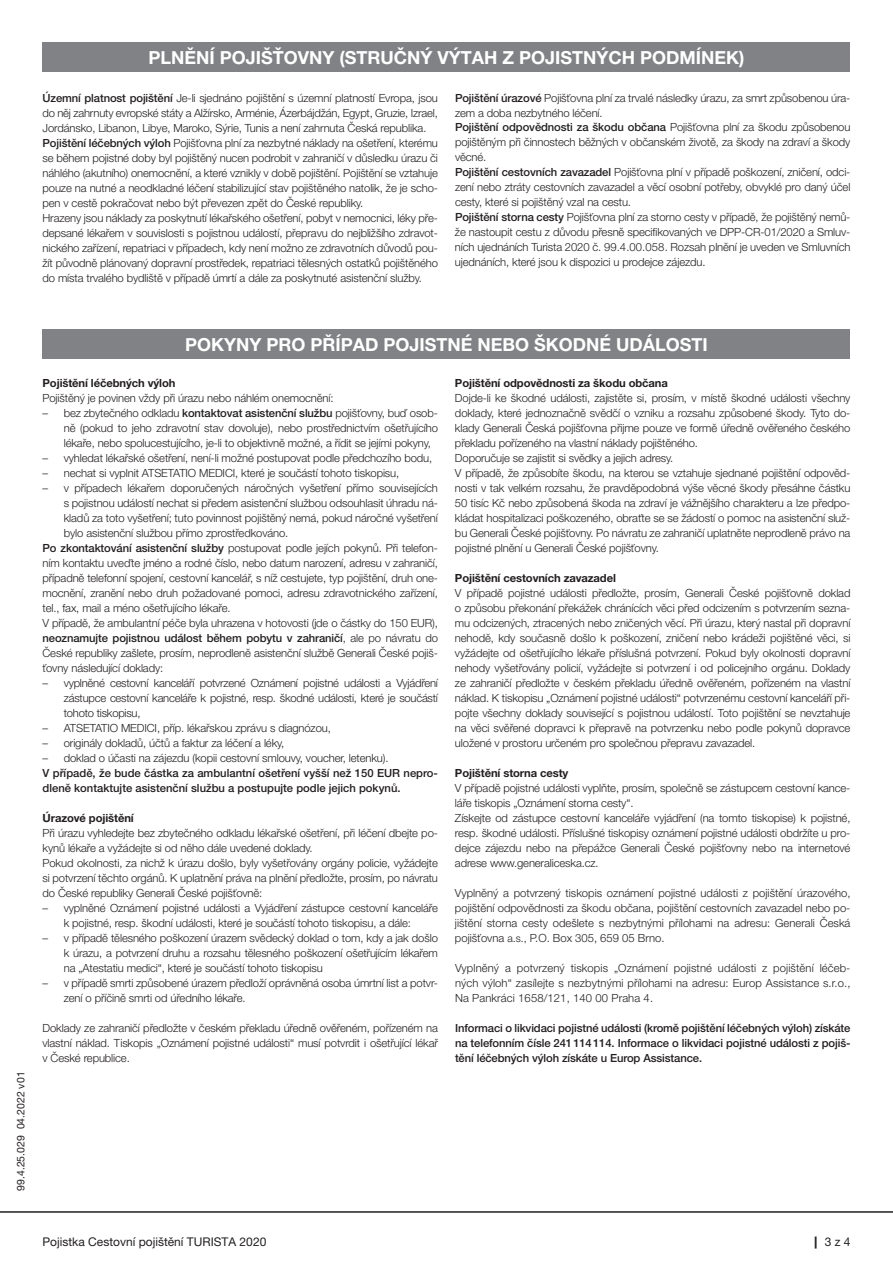
<style>
.page{position:relative;width:893px;height:1263px;background:#fff}
.page>*{position:absolute;margin:0;border:0;box-sizing:border-box;transform-origin:0 0}
.t1{font:700 18px "Helvetica Neue LT Pro";color:#fff}
.t2{font:12px "Helvetica Neue LT Pro";color:#231f20}
.t3{font:300 11.25px/15px "Helvetica Neue LT Pro";letter-spacing:-.01em;color:#231f20;text-align:justify}
.t4{font:500 11.25px/15px "Helvetica Neue LT Pro";color:#231f20}
.t5{font:700 11.25px "Helvetica Neue LT Pro";letter-spacing:-.01em;color:#231f20}
.t6{font:10.5px "Helvetica Neue LT Pro";color:#231f20}
.s1{font-weight:500}
.s2{font-weight:300}
.s3{font-size:10.5px}
.s4{font-weight:800}
</style>
<div class="page">
<hr style="left:0;top:1211px;width:893px;height:2px;background:#231f20">
<div style="left:43px;top:330px;width:807px;height:29px;background:#808285"></div>
<div style="left:43px;top:43px;width:807px;height:29px;background:#808285"></div>
<h1 class="t1" style="left:148px;top:46px;width:598px">PLNĚNÍ POJIŠŤOVNY (STRUČNÝ VÝTAH Z POJISTNÝCH PODMÍNEK)</h1>
<p class="t3" style="left:43px;top:90px;width:397px;text-align:left"><span class="s1">Územní platnost pojištění</span> Je-li sjednáno pojištění s územní platností Evropa, jsou do něj zahrnuty evropské státy a Alžírsko, Arménie, Ázerbájdžán, Egypt, Gruzie, Izrael, Jordánsko, Libanon, Libye, Maroko, Sýrie, Tunis a není zahrnuta Česká republika.<br><span class="s1">Pojištění léčebných výloh</span> Pojišťovna plní za nezbytné náklady na ošetření, kterému se během pojistné doby byl pojištěný nucen podrobit v zahraničí v důsledku úrazu či náhlého (akutního) onemocnění, a které vznikly v době pojištění. Pojištění se vztahuje pouze na nutné a neodkladné léčení stabilizující stav pojištěného natolik, že je scho&shy;pen v cestě pokračovat nebo být převezen zpět do České republiky.<br>Hrazeny jsou náklady za poskytnutí lékařského ošetření, pobyt v nemocnici, léky pře&shy;depsané lékařem v souvislosti s pojistnou událostí, přepravu do nejbližšího zdravot&shy;nického zařízení, repatriaci v případech, kdy není možno ze zdravotních důvodů pou&shy;žít původně plánovaný dopravní prostředek, repatriaci tělesných ostatků pojištěného do místa trvalého bydliště v případě úmrtí a dále za poskytnuté asistenční služby.</p>
<p class="t3" style="left:455px;top:90px;width:397px;text-align:left"><span class="s1">Pojištění úrazové</span> Pojišťovna plní za trvalé následky úrazu, za smrt způsobenou úra&shy;zem a doba nezbytného léčení.<br><span class="s1">Pojištění odpovědnosti za škodu občana</span> Pojišťovna plní za škodu způsobenou pojištěným při činnostech běžných v občanském životě, za škody na zdraví a škody věcné.<br><span class="s1">Pojištění cestovních zavazadel</span> Pojišťovna plní v případě poškození, zničení, odci&shy;zení nebo ztráty cestovních zavazadel a věcí osobní potřeby, obvyklé pro daný účel cesty, které si pojištěný vzal na cestu.<br><span class="s1">Pojištění storna cesty</span> Pojišťovna plní za storno cesty v případě, že pojištěný nemů&shy;že nastoupit cestu z důvodu přesně specifikovaných ve DPP-CR-01/2020 a Smluv&shy;ních ujednáních Turista 2020 č. 99.4.00.058. Rozsah plnění je uveden ve Smluvních ujednáních, které jsou k dispozici u prodejce zájezdu.</p>
<p class="t6" style="left:15px;top:1191px;width:121px;rotate:-90deg">99.4.25.029 04.2022 v01</p>
<h1 class="t1" style="left:185px;top:333px;width:524px">POKYNY PRO PŘÍPAD POJISTNÉ NEBO ŠKODNÉ UDÁLOSTI</h1>
<p class="t5" style="left:43px;top:376px;width:134px">Pojištění léčebných výloh</p>
<p class="t3" style="left:43px;top:390px;width:293px">Pojištěný je povinen vždy při úrazu nebo náhlém onemocnění:</p>
<p class="t3" style="left:64px;top:405px;width:376px;text-indent:-21px">– bez zbytečného odkladu <span class="s1">kontaktovat asistenční službu</span> pojišťovny, buď osob&shy;ně (pokud to jeho zdravotní stav dovoluje), nebo prostřednictvím ošetřujícího lékaře, nebo spolucestujícího, je-li to objektivně možné, a řídit se jejími pokyny,</p>
<p class="t3" style="left:43px;top:450px;width:391px">– vyhledat lékařské ošetření, není-li možné postupovat podle předchozího bodu,</p>
<p class="t3" style="left:43px;top:465px;width:358px">– nechat si vyplnit ATSETATIO MEDICI, které je součástí tohoto tiskopisu,</p>
<p class="t3" style="left:43px;top:480px;width:397px">– v případech lékařem doporučených náročných vyšetření přímo souvisejících</p>
<p class="t3" style="left:64px;top:495px;width:376px">s pojistnou událostí nechat si předem asistenční službou odsouhlasit úhradu ná-</p>
<p class="t3" style="left:64px;top:510px;width:376px">kladů za toto vyšetření; tuto povinnost pojištěný nemá, pokud náročné vyšetření</p>
<p class="t3" style="left:64px;top:525px;width:226px">bylo asistenční službou přímo zprostředkováno.</p>
<p class="t3" style="left:43px;top:540px;width:397px"><span class="s1">Po zkontaktování asistenční služby</span> postupovat podle jejích pokynů. Při telefon-</p>
<p class="t3" style="left:43px;top:555px;width:397px">ním kontaktu uveďte jméno a rodné číslo, nebo datum narození, adresu v zahraničí,</p>
<p class="t3" style="left:43px;top:570px;width:397px">případně telefonní spojení, cestovní kancelář, s níž cestujete, typ pojištění, druh one-</p>
<p class="t3" style="left:43px;top:585px;width:397px">mocnění, zranění nebo druh požadované pomoci, adresu zdravotnického zařízení,</p>
<p class="t3" style="left:43px;top:600px;width:190px">tel., fax, mail a méno ošetřujícího lékaře.</p>
<p class="t3" style="left:43px;top:615px;width:397px">V případě, že ambulantní péče byla uhrazena v hotovosti (jde o částky do 150 EUR),</p>
<p class="t4" style="left:43px;top:630px;width:397px">neoznamujte pojistnou událost během pobytu v zahraničí<span class="s2">, ale po návratu do</span></p>
<p class="t3" style="left:43px;top:645px;width:397px">České republiky zašlete, prosím, neprodleně asistenční službě Generali České pojiš-</p>
<p class="t3" style="left:43px;top:660px;width:122px">ťovny následující doklady:</p>
<p class="t3" style="left:64px;top:675px;width:376px;text-indent:-21px">– vyplněné cestovní kanceláří potvrzené Oznámení pojistné události a Vyjádření zástupce cestovní kanceláře k pojistné, resp. škodné události, které je součástí tohoto tiskopisu,</p>
<p class="t3" style="left:43px;top:720px;width:290px">– ATSETATIO MEDICI, příp. lékařskou zprávu s diagnózou,</p>
<p class="t3" style="left:43px;top:735px;width:243px">– originály dokladů, účtů a faktur za léčení a léky,</p>
<p class="t3" style="left:43px;top:750px;width:348px">– doklad o účasti na zájezdu (kopii cestovní smlouvy, voucher, letenku).</p>
<p class="t4" style="left:43px;top:765px;width:397px">V případě, že bude částka za ambulantní ošetření vyšší než 150 EUR nepro&shy;dleně kontaktujte asistenční službu a postupujte podle jejich pokynů.</p>
<p class="t5" style="left:43px;top:811px;width:93px">Úrazové pojištění</p>
<p class="t3" style="left:43px;top:825px;width:397px;text-align:left">Při úrazu vyhledejte bez zbytečného odkladu lékařské ošetření, při léčení dbejte po&shy;kynů lékaře a vyžádejte si od něho dále uvedené doklady.<br>Pokud okolnosti, za nichž k úrazu došlo, byly vyšetřovány orgány policie, vyžádejte si potvrzení těchto orgánů. K uplatnění práva na plnění předložte, prosím, po návratu do České republiky Generali České pojišťovně:</p>
<p class="t3" style="left:43px;top:900px;width:397px;text-align:center">– vyplněné Oznámení pojistné události a Vyjádření zástupce cestovní kanceláře k pojistné, resp. škodní události, které je součástí tohoto tiskopisu, a dále:</p>
<p class="t3" style="left:64px;top:930px;width:376px;text-indent:-21px">– v případě tělesného poškození úrazem svědecký doklad o tom, kdy a jak došlo k úrazu, a potvrzení druhu a rozsahu tělesného poškození ošetřujícím lékařem na „Atestatiu medici“, které je součástí tohoto tiskopisu</p>
<p class="t3" style="left:64px;top:975px;width:376px;text-indent:-21px">– v případě smrti způsobené úrazem předloží oprávněná osoba úmrtní list a potvr&shy;zení o příčině smrti od úředního lékaře.</p>
<p class="t3" style="left:43px;top:1020px;width:397px">Doklady ze zahraničí předložte v českém překladu úředně ověřeném, pořízeném na vlastní náklad. Tiskopis „Oznámení pojistné události“ musí potvrdit i ošetřující lékař v České republice.</p>
<p class="t5" style="left:455px;top:376px;width:214px">Pojištění odpovědnosti za škodu občana</p>
<p class="t3" style="left:455px;top:390px;width:397px;text-align:left">Dojde-li ke škodné události, zajistěte si, prosím, v místě škodné události všechny doklady, které jednoznačně svědčí o vzniku a rozsahu způsobené škody. Tyto do&shy;klady Generali Česká pojišťovna přijme pouze ve formě úředně ověřeného českého překladu pořízeného na vlastní náklady pojištěného.<br>Doporučuje se zajistit si svědky a jejich adresy.<br>V případě, že způsobíte škodu, na kterou se vztahuje sjednané pojištění odpověd&shy;nosti v tak velkém rozsahu, že pravděpodobná výše věcné škody přesáhne částku 50 tisíc Kč nebo způsobená škoda na zdraví je vážnějšího charakteru a lze předpo&shy;kládat hospitalizaci poškozeného, obraťte se se žádostí o pomoc na asistenční služ&shy;bu Generali České pojišťovny. Po návratu ze zahraničí uplatněte neprodleně právo na pojistné plnění u Generali České pojišťovny.</p>
<p class="t5" style="left:455px;top:571px;width:162px">Pojištění cestovních zavazadel</p>
<p class="t3" style="left:455px;top:585px;width:397px">V případě pojistné události předložte, prosím, Generali České pojišťovně doklad o způsobu překonání překážek chránících věci před odcizením s potvrzením sezna&shy;mu odcizených, ztracených nebo zničených věcí. Při úrazu, který nastal při dopravní nehodě, kdy současně došlo k poškození, zničení nebo krádeži pojištěné věci, si vyžádejte od ošetřujícího lékaře příslušná potvrzení. Pokud byly okolnosti dopravní nehody vyšetřovány policií, vyžádejte si potvrzení i od policejního orgánu. Doklady ze zahraničí předložte v českém překladu úředně ověřeném, pořízeném na vlastní náklad. K tiskopisu „Oznámení pojistné události“ potvrzenému cestovní kanceláří při&shy;pojte všechny doklady související s pojistnou událostí. Toto pojištění se nevztahuje na věci svěřené dopravci k přepravě na potvrzenku nebo podle pokynů dopravce uložené v prostoru určeném pro společnou přepravu zavazadel.</p>
<p class="t5" style="left:455px;top:766px;width:115px">Pojištění storna cesty</p>
<p class="t3" style="left:455px;top:780px;width:397px;text-align:left">V případě pojistné události vyplňte, prosím, společně se zástupcem cestovní kance&shy;láře tiskopis „Oznámení storna cesty“.<br>Získejte od zástupce cestovní kanceláře vyjádření (na tomto tiskopise) k pojistné, resp. škodné události. Příslušné tiskopisy oznámení pojistné události obdržíte u pro&shy;dejce zájezdu nebo na přepážce Generali České pojišťovny nebo na internetové adrese www.generaliceska.cz.</p>
<p class="t3" style="left:455px;top:885px;width:397px">Vyplněný a potvrzený tiskopis oznámení pojistné události z pojištění úrazového, pojištění odpovědnosti za škodu občana, pojištění cestovních zavazadel nebo po&shy;jištění storna cesty odešlete s nezbytnými přílohami na adresu: Generali Česká pojišťovna <span class="s3">a.s.,</span> P.O. Box 305, 659 05 Brno.</p>
<p class="t3" style="left:455px;top:960px;width:397px">Vyplněný a potvrzený tiskopis „Oznámení pojistné události z pojištění léčeb&shy;ných výloh“ zasílejte s nezbytnými přílohami na adresu: Europ Assistance s.r.o., Na Pankráci 1658/121, 140 00 Praha 4.</p>
<p class="t4" style="left:455px;top:1020px;width:397px;text-align:justify">Informaci o likvidaci pojistné události (kromě pojištění léčebných výloh) získáte na telefonním čísle 241114114. Informace o likvidaci pojistné události z pojiš&shy;tění léčebných výloh získáte u Europ Assistance.</p>
<p class="t2" style="left:43px;top:1234px;width:225px">Pojistka Cestovní pojištění TURISTA 2020</p>
<p class="t2" style="left:815px;top:1234px;width:37px"><span class="s4">|</span> 3 z 4</p>
</div>
